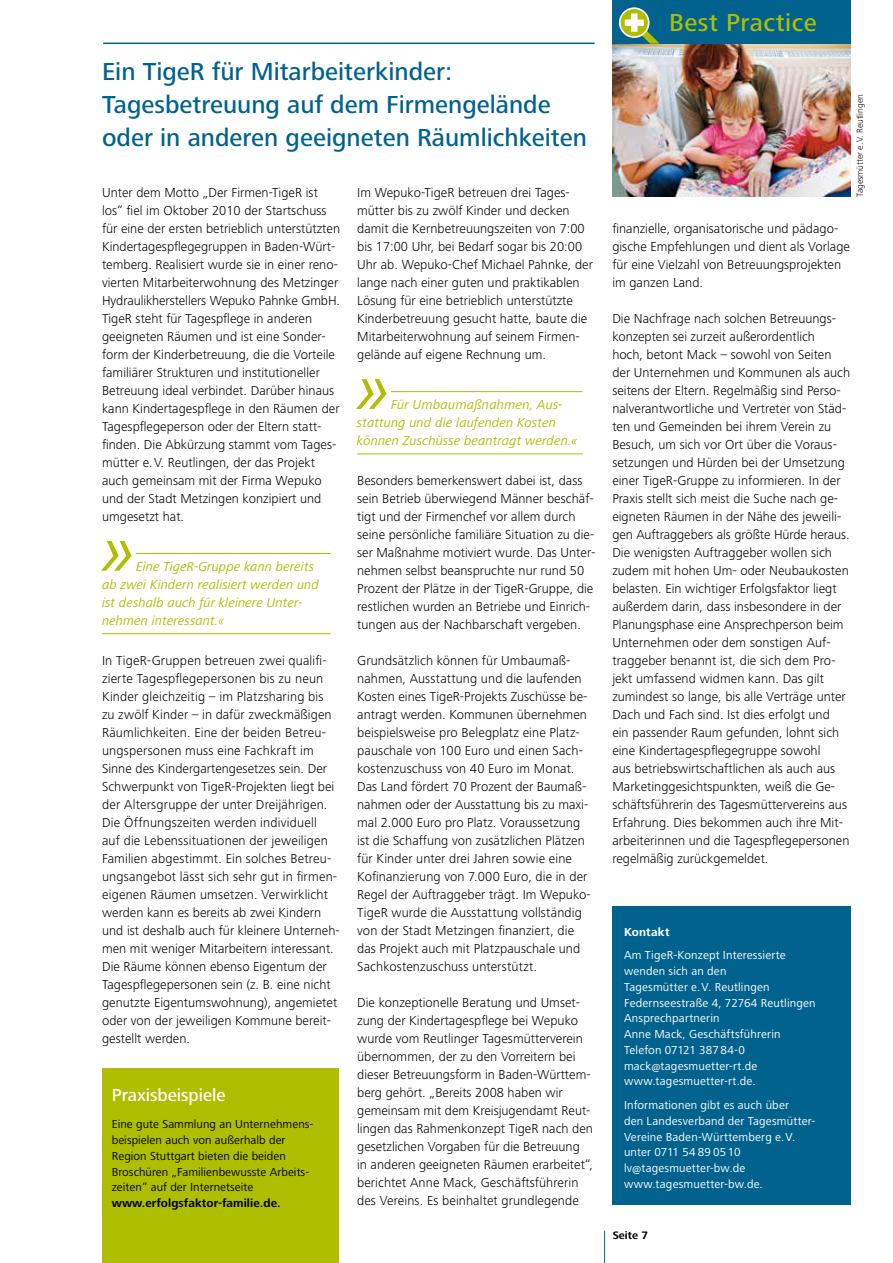
<style>
.page{position:relative;width:893px;height:1263px;background:#fff}
.page>*{position:absolute;margin:0;border:0;box-sizing:border-box;transform-origin:0 0}
.t1{font:italic 75px "Frutiger Next LT";color:#afbe00}
.t2{font:500 25.5px/33px "Frutiger Next LT";color:#00628d}
.t3{font:500 25.5px "Frutiger Next LT";letter-spacing:.02em;color:#afbe00}
.t4{font:500 18px "Frutiger Next LT";color:#fff}
.t5{font:300 13.5px/18px "Frutiger Next LT";color:#000}
.t6{font:italic 13.5px/18px "Frutiger Next LT";letter-spacing:.005em;color:#afbe00}
.t7{font:12px/15.8px "Frutiger Next LT";letter-spacing:.015em;color:#fff}
.t8{font:12px/15.8px "Frutiger Next LT";letter-spacing:.005em;color:#000}
.t9{font:700 12px "Frutiger Next LT";letter-spacing:.005em;color:#000}
.t10{font:700 12px "Frutiger Next LT";letter-spacing:.015em;color:#fff}
.t11{font:700 11.25px "Frutiger Next LT";color:#000}
.t12{font:300 9px "Frutiger Next LT";color:#000}
</style>
<div class="page">
<img style="left:612px;top:44px;width:238px;height:153px">
<hr style="left:604px;top:1231px;width:1px;height:32px;background:#00628d">
<hr style="left:103px;top:43px;width:492px;height:1px;background:#00628d">
<hr style="left:136px;top:553px;width:195px;height:1px;background:#afbe00">
<hr style="left:102px;top:633px;width:229px;height:1px;background:#afbe00">
<hr style="left:391px;top:391px;width:192px;height:1px;background:#afbe00">
<hr style="left:357px;top:453px;width:226px;height:1px;background:#afbe00">
<div style="left:612px;top:0;width:238px;height:44px;background:#00628d"></div>
<svg style="left:620px;top:8px;width:29px;height:29px"></svg>
<div style="left:619px;top:7px;width:30px;height:31px;border:2px solid #fff;border-radius:50%"></div>
<svg style="left:625px;top:13px;width:35px;height:31px"></svg>
<div style="left:612px;top:907px;width:239px;height:298px;background:#00628d"></div>
<div style="left:102px;top:1069px;width:236px;height:194px;background:#afbe00"></div>
<h2 class="t2" style="left:102px;top:55px;width:486px">Ein TigeR für Mitarbeiterkinder:<br>Tagesbetreuung auf dem Firmengelände oder in anderen geeigneten Räumlichkeiten</h2>
<p class="t5" style="left:102px;top:183px;width:240px">Unter dem Motto „Der Firmen-TigeR ist los“ fiel im Oktober 2010 der Startschuss für eine der ersten betrieblich unterstützten Kindertagespflegegruppen in Baden-Würt&shy;temberg. Realisiert wurde sie in einer reno&shy;vierten Mitarbeiterwohnung des Metzinger Hydraulikherstellers Wepuko Pahnke GmbH.<br>TigeR steht für Tagespflege in anderen geeigneten Räumen und ist eine Sonder&shy;form der Kinderbetreuung, die die Vorteile familiärer Strukturen und institutioneller Betreuung ideal verbindet. Darüber hinaus kann Kindertagespflege in den Räumen der Tagespflegeperson oder der Eltern statt&shy;finden. Die Abkürzung stammt vom Tages&shy;mütter e.V. Reutlingen, der das Projekt auch gemeinsam mit der Firma Wepuko und der Stadt Metzingen konzipiert und umgesetzt hat.</p>
<h1 class="t1" style="left:102px;top:509px;width:35px">»</h1>
<p class="t6" style="left:102px;top:557px;width:218px;text-indent:34px">Eine TigeR-Gruppe kann bereits ab zwei Kindern realisiert werden und ist deshalb auch für kleinere Unter&shy;nehmen interessant.«</p>
<p class="t5" style="left:102px;top:651px;width:239px">In TigeR-Gruppen betreuen zwei qualifi&shy;zierte Tagespflegepersonen bis zu neun Kinder gleichzeitig – im Platzsharing bis<br>zu zwölf Kinder – in dafür zweckmäßigen Räumlichkeiten. Eine der beiden Betreu&shy;ungspersonen muss eine Fachkraft im Sinne des Kindergartengesetzes sein. Der Schwerpunkt von TigeR-Projekten liegt bei der Altersgruppe der unter Dreijährigen.<br>Die Öffnungszeiten werden individuell<br>auf die Lebenssituationen der jeweiligen Familien abgestimmt. Ein solches Betreu&shy;ungsangebot lässt sich sehr gut in firmen&shy;eigenen Räumen umsetzen. Verwirklicht werden kann es bereits ab zwei Kindern und ist deshalb auch für kleinere Unterneh&shy;men mit weniger Mitarbeitern interessant.<br>Die Räume können ebenso Eigentum der Tagespflegepersonen sein (z. B. eine nicht genutzte Eigentumswohnung), angemietet oder von der jeweiligen Kommune bereit&shy;gestellt werden.</p>
<h3 class="t4" style="left:112px;top:1084px;width:115px">Praxisbeispiele</h3>
<p class="t8" style="left:112px;top:1116px;width:203px">Eine gute Sammlung an Unternehmens&shy;beispielen auch von außerhalb der Region Stuttgart bieten die beiden Broschüren „Familienbewusste Arbeits&shy;zeiten“ auf der Internetseite</p>
<p class="t9" style="left:112px;top:1196px;width:170px">www.erfolgsfaktor-familie.de.</p>
<p class="t5" style="left:357px;top:184px;width:237px">Im Wepuko-TigeR betreuen drei Tages&shy;mütter bis zu zwölf Kinder und decken damit die Kernbetreuungszeiten von 7:00 bis 17:00 Uhr, bei Bedarf sogar bis 20:00<br>Uhr ab. Wepuko-Chef Michael Pahnke, der lange nach einer guten und praktikablen Lösung für eine betrieblich unterstützte Kinderbetreuung gesucht hatte, baute die Mitarbeiterwohnung auf seinem Firmen&shy;gelände auf eigene Rechnung um.</p>
<h1 class="t1" style="left:357px;top:347px;width:35px">»</h1>
<p class="t6" style="left:357px;top:396px;width:222px;text-indent:34px">Für Umbaumaßnahmen, Aus&shy;stattung und die laufenden Kosten können Zuschüsse beantragt werden.«</p>
<p class="t5" style="left:357px;top:471px;width:240px">Besonders bemerkenswert dabei ist, dass sein Betrieb überwiegend Männer beschäf&shy;tigt und der Firmenchef vor allem durch seine persönliche familiäre Situation zu die&shy;ser Maßnahme motiviert wurde. Das Unter&shy;nehmen selbst beanspruchte nur rund 50<br>Prozent der Plätze in der TigeR-Gruppe, die restlichen wurden an Betriebe und Einrich&shy;tungen aus der Nachbarschaft vergeben.</p>
<p class="t5" style="left:357px;top:651px;width:235px">Grundsätzlich können für Umbaumaß&shy;nahmen, Ausstattung und die laufenden Kosten eines TigeR-Projekts Zuschüsse be&shy;antragt werden. Kommunen übernehmen beispielsweise pro Belegplatz eine Platz&shy;pauschale von 100 Euro und einen Sach&shy;kostenzuschuss von 40 Euro im Monat.<br>Das Land fördert 70 Prozent der Baumaß&shy;nahmen oder der Ausstattung bis zu maxi&shy;mal 2.000 Euro pro Platz. Voraussetzung ist die Schaffung von zusätzlichen Plätzen für Kinder unter drei Jahren sowie eine Kofinanzierung von 7.000 Euro, die in der Regel der Auftraggeber trägt. Im Wepuko-TigeR wurde die Ausstattung vollständig von der Stadt Metzingen finanziert, die das Projekt auch mit Platzpauschale und Sachkostenzuschuss unterstützt.</p>
<p class="t5" style="left:357px;top:993px;width:237px">Die konzeptionelle Beratung und Umset&shy;zung der Kindertagespflege bei Wepuko wurde vom Reutlinger Tagesmütterverein übernommen, der zu den Vorreitern bei dieser Betreuungsform in Baden-Württem&shy;berg gehört. „Bereits 2008 haben wir gemeinsam mit dem Kreisjugendamt Reut&shy;lingen das Rahmenkonzept TigeR nach den gesetzlichen Vorgaben für die Betreuung in anderen geeigneten Räumen erarbeitet“, berichtet Anne Mack, Geschäftsführerin des Vereins. Es beinhaltet grundlegende</p>
<h2 class="t3" style="left:669px;top:9px;width:149px">Best Practice</h2>
<p class="t12" style="left:855px;top:197px;width:104px;rotate:-90deg">Tagesmütter e.V. Reutlingen</p>
<p class="t5" style="left:612px;top:220px;width:239px">finanzielle, organisatorische und pädago&shy;gische Empfehlungen und dient als Vorlage für eine Vielzahl von Betreuungsprojekten im ganzen Land.</p>
<p class="t5" style="left:612px;top:310px;width:239px">Die Nachfrage nach solchen Betreuungs&shy;konzepten sei zurzeit außerordentlich<br>hoch, betont Mack – sowohl von Seiten der Unternehmen und Kommunen als auch seitens der Eltern. Regelmäßig sind Perso&shy;nalverantwortliche und Vertreter von Städ&shy;ten und Gemeinden bei ihrem Verein zu Besuch, um sich vor Ort über die Voraus&shy;setzungen und Hürden bei der Umsetzung einer TigeR-Gruppe zu informieren. In der Praxis stellt sich meist die Suche nach ge&shy;eigneten Räumen in der Nähe des jeweili&shy;gen Auftraggebers als größte Hürde heraus.<br>Die wenigsten Auftraggeber wollen sich zudem mit hohen Um- oder Neubaukosten belasten. Ein wichtiger Erfolgsfaktor liegt außerdem darin, dass insbesondere in der Planungsphase eine Ansprechperson beim Unternehmen oder dem sonstigen Auf&shy;traggeber benannt ist, die sich dem Pro&shy;jekt umfassend widmen kann. Das gilt zumindest so lange, bis alle Verträge unter Dach und Fach sind. Ist dies erfolgt und<br>ein passender Raum gefunden, lohnt sich eine Kindertagespflegegruppe sowohl<br>aus betriebswirtschaftlichen als auch aus Marketinggesichtspunkten, weiß die Ge&shy;schäftsführerin des Tagesmüttervereins aus Erfahrung. Dies bekommen auch ihre Mit&shy;arbeiterinnen und die Tagespflegepersonen regelmäßig zurückgemeldet.</p>
<p class="t10" style="left:624px;top:925px;width:47px">Kontakt</p>
<p class="t7" style="left:624px;top:948px;width:193px">Am TigeR-Konzept Interessierte wenden sich an den<br>Tagesmütter e.V. Reutlingen<br>Federnseestraße 4, 72764 Reutlingen<br>Ansprechpartnerin<br>Anne Mack, Geschäftsführerin<br>Telefon 07121 38784-0 mack@tagesmuetter-rt.de www.tagesmuetter-rt.de.</p>
<p class="t7" style="left:624px;top:1097px;width:193px">Informationen gibt es auch über<br>den Landesverband der Tagesmütter-<br>Vereine Baden-Württemberg e.V. unter 0711 54 89 0510 lv@tagesmuetter-bw.de www.tagesmuetter-bw.de.</p>
<p class="t11" style="left:613px;top:1229px;width:37px">Seite 7</p>
</div>
